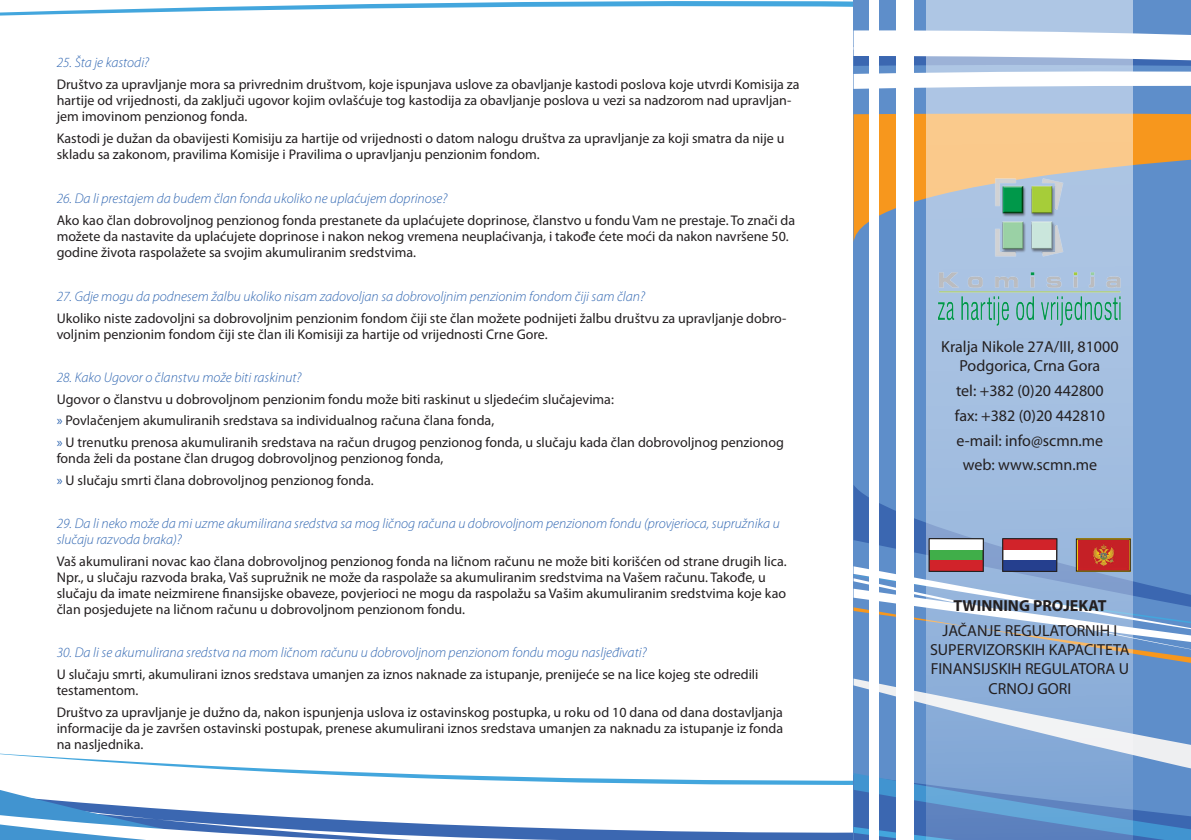
<style>
.page{position:relative;width:1191px;height:840px;background:#fff}
.page>*{position:absolute;margin:0;border:0;box-sizing:border-box;transform-origin:0 0}
.t1{font:16px/19.2px "Myriad Pro";color:#231f20;text-align:center}
.t2{font:700 16px "Myriad Pro";color:#231f20}
.t3{font:14px/16px "Myriad Pro";color:#231f20}
.t4{font:italic 300 14px/16px "Myriad Pro";color:#3167b2}
.s1{color:#3167b2}
</style>
<div class="page">
<div style="left:853px;top:0;width:338px;height:839px;background:#5e8eca"></div>
<svg style="left:853px;top:134px;width:338px;height:108px"></svg>
<svg style="left:0;top:0;width:1191px;height:134px"></svg>
<svg style="left:0;top:753px;width:1191px;height:86px"></svg>
<svg style="left:853px;top:484px;width:338px;height:353px"></svg>
<svg style="left:853px;top:578px;width:338px;height:243px"></svg>
<div style="left:896px;top:0;width:18px;height:839px;background:#fff"></div>
<div style="left:869px;top:0;width:10px;height:839px;background:#fff"></div>
<svg style="left:927px;top:0;width:206px;height:839px"></svg>
<img style="left:935px;top:173px;width:189px;height:157px">
<img style="left:1078px;top:540px;width:50px;height:29px">
<svg style="left:929px;top:538px;width:54px;height:33px"></svg>
<svg style="left:1002px;top:538px;width:55px;height:33px"></svg>
<p class="t4" style="left:57px;top:54px;width:94px">25. Šta je kastodi?</p>
<p class="t3" style="left:57px;top:76px;width:744px">Društvo za upravljanje mora sa privrednim društvom, koje ispunjava uslove za obavljanje kastodi poslova koje utvrdi Komisija za hartije od vrijednosti, da zaključi ugovor kojim ovlašćuje tog kastodija za obavljanje poslova u vezi sa nadzorom nad upravljan&shy;jem imovinom penzionog fonda.</p>
<p class="t3" style="left:57px;top:130px;width:729px">Kastodi je dužan da obavijesti Komisiju za hartije od vrijednosti o datom nalogu društva za upravljanje za koji smatra da nije u skladu sa zakonom, pravilima Komisije i Pravilima o upravljanju penzionim fondom.</p>
<p class="t4" style="left:57px;top:190px;width:392px">26. Da li prestajem da budem član fonda ukoliko ne uplaćujem doprinose?</p>
<p class="t3" style="left:57px;top:211px;width:740px">Ako kao član dobrovoljnog penzionog fonda prestanete da uplaćujete doprinose, članstvo u fondu Vam ne prestaje. To znači da možete da nastavite da uplaćujete doprinose i nakon nekog vremena neuplaćivanja, i takođe ćete moći da nakon navršene 50. godine života raspolažete sa svojim akumuliranim sredstvima.</p>
<p class="t4" style="left:57px;top:288px;width:590px">27. Gdje mogu da podnesem žalbu ukoliko nisam zadovoljan sa dobrovoljnim penzionim fondom čiji sam član?</p>
<p class="t3" style="left:57px;top:309px;width:731px">Ukoliko niste zadovoljni sa dobrovoljnim penzionim fondom čiji ste član možete podnijeti žalbu društvu za upravljanje dobro&shy;voljnim penzionim fondom čiji ste član ili Komisiji za hartije od vrijednosti Crne Gore.</p>
<p class="t4" style="left:57px;top:369px;width:246px">28. Kako Ugovor o članstvu može biti raskinut?</p>
<p class="t3" style="left:57px;top:387px;width:728px;line-height:21.6px">Ugovor o članstvu u dobrovoljnom penzionim fondu može biti raskinut u sljedećim slučajevima:<br><span class="s1">»</span> Povlačenjem akumuliranih sredstava sa individualnog računa člana fonda,<br><span class="s1">»</span> U trenutku prenosa akumuliranih sredstava na račun drugog penzionog fonda, u slučaju kada član dobrovoljnog penzionog</p>
<p class="t3" style="left:57px;top:447px;width:388px;line-height:21.6px">fonda želi da postane član drugog dobrovoljnog penzionog fonda, <span class="s1">»</span> U slučaju smrti člana dobrovoljnog penzionog fonda.</p>
<p class="t4" style="left:57px;top:515px;width:724px">29. Da li neko može da mi uzme akumilirana sredstva sa mog ličnog računa u dobrovoljnom penzionom fondu (provjerioca, supružnika u slučaju razvoda braka)?</p>
<p class="t3" style="left:57px;top:552px;width:731px">Vaš akumulirani novac kao člana dobrovoljnog penzionog fonda na ličnom računu ne može biti korišćen od strane drugih lica.<br>Npr., u slučaju razvoda braka, Vaš supružnik ne može da raspolaže sa akumuliranim sredstvima na Vašem računu. Takođe, u slučaju da imate neizmirene finansijske obaveze, povjerioci ne mogu da raspolažu sa Vašim akumuliranim sredstvima koje kao član posjedujete na ličnom računu u dobrovoljnom penzionom fondu.</p>
<p class="t4" style="left:57px;top:644px;width:591px">30. Da li se akumulirana sredstva na mom ličnom računu u dobrovoljnom penzionom fondu mogu nasljeđivati?</p>
<p class="t3" style="left:57px;top:665px;width:703px">U slučaju smrti, akumulirani iznos sredstava umanjen za iznos naknade za istupanje, prenijeće se na lice kojeg ste odredili testamentom.</p>
<p class="t3" style="left:57px;top:703px;width:728px;text-align:justify">Društvo za upravljanje je dužno da, nakon ispunjenja uslova iz ostavinskog postupka, u roku od 10 dana od dana dostavljanja informacije da je završen ostavinski postupak, prenese akumulirani iznos sredstava umanjen za naknadu za istupanje iz fonda na nasljednika.</p>
<p class="t1" style="left:941px;top:336px;width:179px">Kralja Nikole 27A/III, 81000<br>Podgorica, Crna Gora</p>
<p class="t1" style="left:954px;top:377px;width:152px;line-height:24.8px">tel: +382 (0)20 442800 fax: +382 (0)20 442810 e-mail: info@scmn.me web: www.scmn.me</p>
<p class="t2" style="left:953px;top:595px;width:155px">TWINNING PROJEKAT</p>
<p class="t1" style="left:930px;top:620px;width:201px">JAČANJE REGULATORNIH I<br>SUPERVIZORSKIH KAPACITETA<br>FINANSIJSKIH REGULATORA U<br>CRNOJ GORI</p>
</div>
